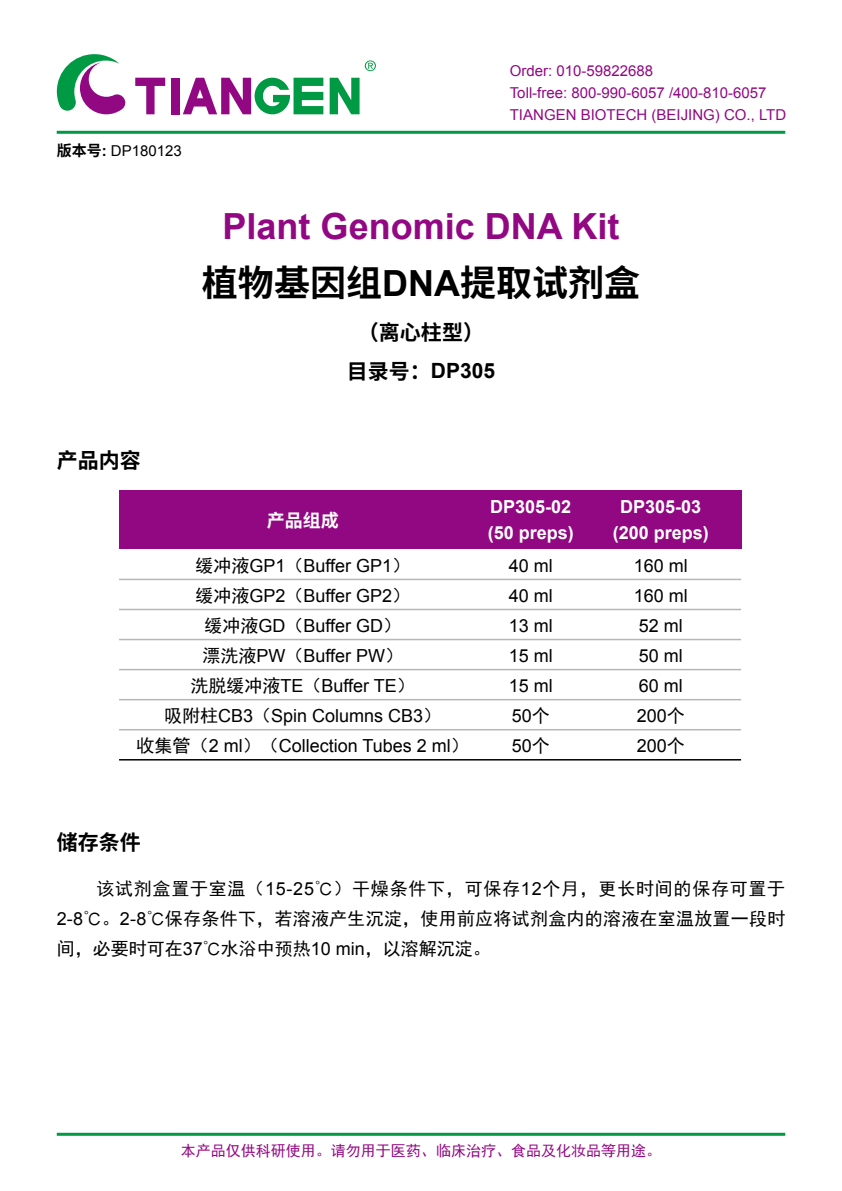
<style>
.page{position:relative;width:842px;height:1191px;background:#fff}
.page>*{position:absolute;margin:0;border:0;box-sizing:border-box;transform-origin:0 0}
.t1{font:700 36px "Arial";color:#920883}
.t2{font:700 36px "Source Han Sans CN";color:#000}
.t3{font:700 21px "Source Han Sans CN";color:#000}
.t4{font:700 21px "Arial";color:#000}
.t5{font:18px "Arial";color:#000}
.t6{font:18px/30px "Sim Hei";letter-spacing:.015em;color:#000;text-align:justify}
.t7{font:700 18px "Arial";color:#fff}
.t8{font:700 18px "Source Han Sans CN";color:#fff}
.t9{font:15px/22px "Arial";color:#920883}
.t10{font:15px "Sim Hei";color:#920883}
.t11{font:15px "Arial";color:#000}
.s1{font-family:"Source Han Sans CN";font-weight:700}
.s2{font-weight:700}
.s3{font-family:"Arial"}
.s4{font-family:"Source Han Sans CN"}
.s5{font-family:"Sim Hei"}
</style>
<div class="page">
<svg style="left:57px;top:54px;width:68px;height:60px"></svg>
<div style="left:171px;top:78px;width:8px;height:36px;background:#920883"></div>
<svg style="left:330px;top:78px;width:30px;height:36px"></svg>
<svg style="left:135px;top:78px;width:30px;height:36px"></svg>
<svg style="left:183px;top:78px;width:140px;height:36px"></svg>
<svg style="left:365px;top:60px;width:11px;height:11px"></svg>
<hr style="left:57px;top:131px;width:728px;height:3px;background:#094">
<hr style="left:57px;top:1132px;width:728px;height:3px;background:#094">
<div style="left:119px;top:490px;width:622px;height:59px;background:#920883"></div>
<hr style="left:119px;top:578px;width:622px;height:2px;background:#b5b6b6">
<hr style="left:119px;top:609px;width:622px;height:1px;background:#b5b6b6">
<hr style="left:119px;top:639px;width:622px;height:1px;background:#b5b6b6">
<hr style="left:119px;top:669px;width:622px;height:1px;background:#b5b6b6">
<hr style="left:119px;top:699px;width:622px;height:1px;background:#b5b6b6">
<hr style="left:119px;top:729px;width:622px;height:1px;background:#b5b6b6">
<hr style="left:119px;top:759px;width:622px;height:1px;background:#000">
<p class="t11" style="left:57px;top:141px;width:127px"><span class="s1">版本号</span><span class="s2">:</span> DP180123</p>
<p class="t9" style="left:510px;top:59px;width:278px">Order: 010-59822688<br>Toll-free: 800-990-6057 /400-810-6057<br>TIANGEN BIOTECH (BEIJING) CO., LTD</p>
<h1 class="t1" style="left:223px;top:203px;width:398px">Plant Genomic DNA Kit</h1>
<h1 class="t2" style="left:202px;top:262px;width:439px">植物基因组<span class="s3">DNA</span>提取试剂盒</h1>
<p class="t3" style="left:358px;top:321px;width:127px">（离心柱型）</p>
<p class="t4" style="left:347px;top:357px;width:150px"><span class="s4">目录号：</span>DP305</p>
<p class="t3" style="left:57px;top:448px;width:85px">产品内容</p>
<p class="t8" style="left:267px;top:510px;width:73px">产品组成</p>
<p class="t7" style="left:490px;top:495px;width:83px">DP305-02</p>
<p class="t7" style="left:620px;top:495px;width:83px">DP305-03</p>
<p class="t7" style="left:488px;top:521px;width:88px">(50 preps)</p>
<p class="t7" style="left:613px;top:521px;width:98px">(200 preps)</p>
<p class="t5" style="left:195px;top:553px;width:216px"><span class="s5">缓冲液</span>GP1<span class="s5">（</span>Buffer GP1<span class="s5">）</span></p>
<p class="t5" style="left:509px;top:553px;width:46px">40 ml</p>
<p class="t5" style="left:634px;top:553px;width:56px">160 ml</p>
<p class="t5" style="left:195px;top:583px;width:216px"><span class="s5">缓冲液</span>GP2<span class="s5">（</span>Buffer GP2<span class="s5">）</span></p>
<p class="t5" style="left:509px;top:583px;width:46px">40 ml</p>
<p class="t5" style="left:634px;top:583px;width:56px">160 ml</p>
<p class="t5" style="left:204px;top:613px;width:198px"><span class="s5">缓冲液</span>GD<span class="s5">（</span>Buffer GD<span class="s5">）</span></p>
<p class="t5" style="left:509px;top:613px;width:46px">13 ml</p>
<p class="t5" style="left:639px;top:613px;width:46px">52 ml</p>
<p class="t5" style="left:202px;top:643px;width:202px"><span class="s5">漂洗液</span>PW<span class="s5">（</span>Buffer PW<span class="s5">）</span></p>
<p class="t5" style="left:509px;top:643px;width:46px">15 ml</p>
<p class="t5" style="left:639px;top:643px;width:46px">50 ml</p>
<p class="t5" style="left:190px;top:673px;width:226px"><span class="s5">洗脱缓冲液</span>TE<span class="s5">（</span>Buffer TE<span class="s5">）</span></p>
<p class="t5" style="left:509px;top:673px;width:46px">15 ml</p>
<p class="t5" style="left:639px;top:673px;width:46px">60 ml</p>
<p class="t5" style="left:164px;top:703px;width:279px"><span class="s5">吸附柱</span>CB3<span class="s5">（</span>Spin Columns CB3<span class="s5">）</span></p>
<p class="t5" style="left:512px;top:703px;width:40px">50<span class="s5">个</span></p>
<p class="t5" style="left:637px;top:703px;width:50px">200<span class="s5">个</span></p>
<p class="t5" style="left:137px;top:733px;width:334px"><span class="s5">收集管（</span>2 ml<span class="s5">）（</span>Collection Tubes 2 ml<span class="s5">）</span></p>
<p class="t5" style="left:512px;top:733px;width:40px">50<span class="s5">个</span></p>
<p class="t5" style="left:637px;top:733px;width:50px">200<span class="s5">个</span></p>
<p class="t3" style="left:57px;top:831px;width:85px">储存条件</p>
<p class="t6" style="left:57px;top:874px;width:730px;text-indent:40px">该试剂盒置于室温（<span class="s3">15-25</span>℃）干燥条件下，可保存<span class="s3">12</span>个月，更长时间的保存可置于<span class="s3">2-8</span>℃。<span class="s3">2-8</span>℃保存条件下，若溶液产生沉淀，使用前应将试剂盒内的溶液在室温放置一段时间，必要时可在<span class="s3">37</span>℃水浴中预热<span class="s3">10 min</span>，以溶解沉淀。</p>
<p class="t10" style="left:181px;top:1142px;width:481px">本产品仅供科研使用。请勿用于医药、临床治疗、食品及化妆品等用途。</p>
</div>
